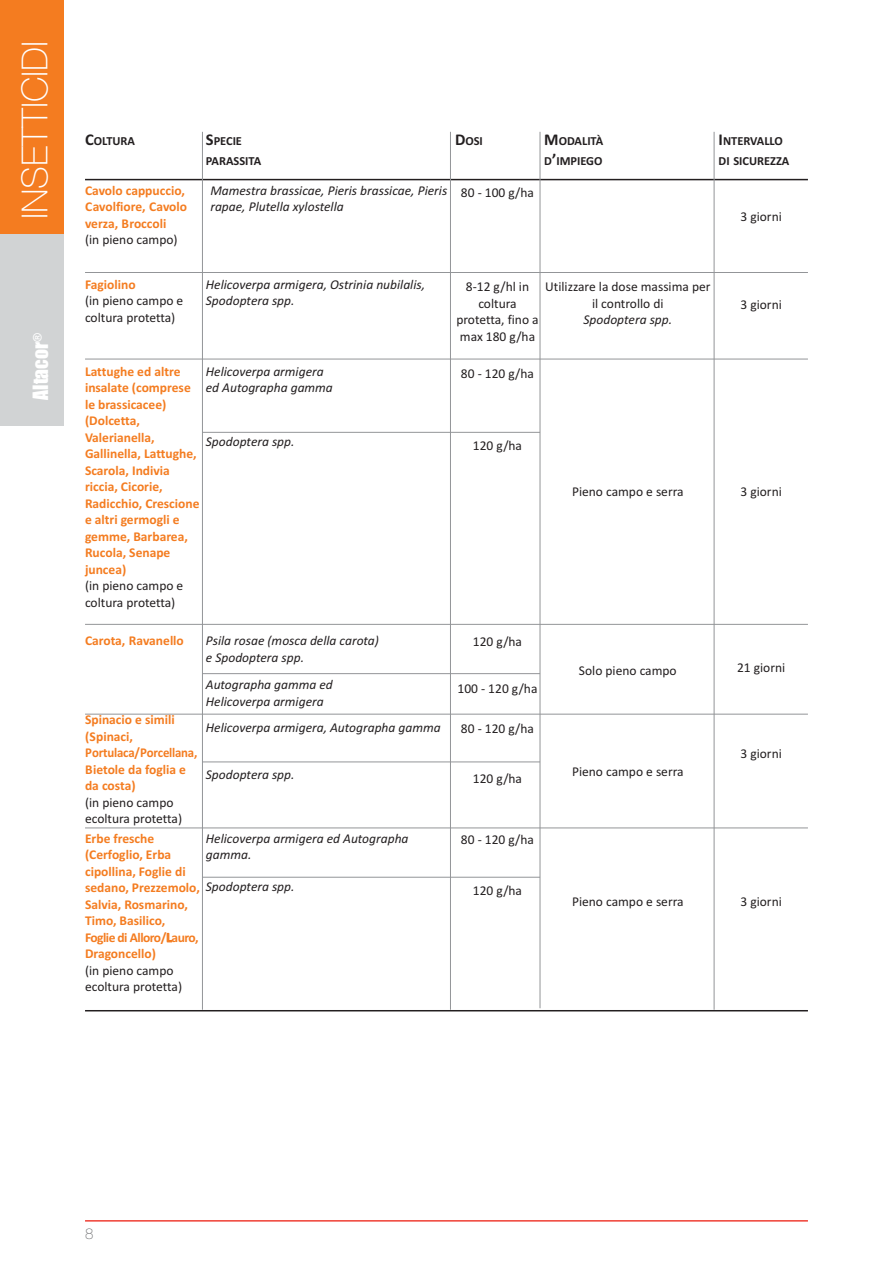
<style>
.page{position:relative;width:893px;height:1263px;background:#fff}
.page>*{position:absolute;margin:0;border:0;box-sizing:border-box;transform-origin:0 0}
.t1{font:100 36px "Helvetica Neue";color:#fff}
.t2{font:19.5px "Impact";color:#fff}
.t3{font:100 15px "Helvetica Neue";color:#6d6e70}
.t4{font:700 13.5px/16.5px "Calibri";color:#f47c20}
.t5{font:13.5px/16.5px "Calibri";color:#231f20}
.t6{font:italic 13.5px/16.5px "Calibri";color:#231f20}
.t7{font:700 12.3px/19.5px "Calibri";color:#231f20}
.s1{font-size:16.5px}
.s2{font-weight:400;font-style:italic;color:#231f20}
</style>
<div class="page">
<div style="left:0;top:216px;width:64px;height:209px;background:#d1d3d4"></div>
<div style="left:0;top:0;width:64px;height:234px;background:#f47c20"></div>
<hr style="left:85px;top:1220px;width:723px;height:1px;background:#ef3e33">
<hr style="left:85px;top:179px;width:723px;height:1px;background:#231f20">
<hr style="left:202px;top:132px;width:1px;height:878px;background:#939598">
<hr style="left:450px;top:132px;width:1px;height:878px;background:#939598">
<hr style="left:540px;top:132px;width:1px;height:876px;background:#939598">
<hr style="left:714px;top:132px;width:1px;height:878px;background:#939598">
<hr style="left:85px;top:359px;width:723px;height:1px;background:#939598">
<hr style="left:85px;top:272px;width:723px;height:1px;background:#939598">
<hr style="left:202px;top:432px;width:338px;height:1px;background:#939598">
<hr style="left:85px;top:624px;width:723px;height:1px;background:#939598">
<hr style="left:202px;top:673px;width:338px;height:1px;background:#939598">
<hr style="left:85px;top:714px;width:723px;height:1px;background:#939598">
<hr style="left:202px;top:762px;width:338px;height:1px;background:#939598">
<hr style="left:85px;top:828px;width:723px;height:1px;background:#939598">
<hr style="left:202px;top:877px;width:338px;height:1px;background:#939598">
<hr style="left:85px;top:1010px;width:723px;height:1px;background:#231f20">
<h1 class="t1" style="left:14px;top:219px;width:180px;rotate:-90deg">INSETTICIDI</h1>
<h2 class="t2" style="left:25px;top:400px;width:68px;rotate:-90deg">Altacor<sup>®</sup></h2>
<p class="t7" style="left:85px;top:131px;width:51px"><span class="s1">C</span>OLTURA</p>
<p class="t7" style="left:206px;top:131px;width:57px"><span class="s1">S</span>PECIE<br>PARASSITA</p>
<p class="t7" style="left:455px;top:131px;width:29px"><span class="s1">D</span>OSI</p>
<p class="t7" style="left:544px;top:131px;width:60px"><span class="s1">M</span>ODALITÀ<br>D<span class="s1">’</span>IMPIEGO</p>
<p class="t7" style="left:719px;top:131px;width:72px"><span class="s1">I</span>NTERVALLO<br>DI SICUREZZA</p>
<p class="t4" style="left:85px;top:182px;width:104px">Cavolo cappuccio,<br>Cavolfiore, Cavolo verza, Broccoli</p>
<p class="t5" style="left:85px;top:231px;width:94px">(in pieno campo)</p>
<p class="t4" style="left:85px;top:276px;width:52px">Fagiolino</p>
<p class="t5" style="left:85px;top:293px;width:100px">(in pieno campo e coltura protetta)</p>
<p class="t6" style="left:210px;top:181px;width:238px">Mamestra brassicae, Pieris brassicae, Pieris rapae, Plutella xylostella</p>
<p class="t5" style="left:461px;top:184px;width:75px">80 - 100 g/ha</p>
<p class="t6" style="left:206px;top:275px;width:221px">Helicoverpa armigera, Ostrinia nubilalis,<br>Spodoptera spp.</p>
<p class="t5" style="left:456px;top:278px;width:84px;text-align:center">8-12 g/hl in coltura protetta, fino a max 180 g/ha</p>
<p class="t5" style="left:545px;top:278px;width:167px;text-align:center">Utilizzare la dose massima per il controllo di</p>
<p class="t6" style="left:583px;top:311px;width:90px">Spodoptera spp.</p>
<p class="t5" style="left:740px;top:208px;width:43px">3 giorni</p>
<p class="t5" style="left:740px;top:297px;width:43px">3 giorni</p>
<p class="t6" style="left:206px;top:362px;width:129px">Helicoverpa armigera ed Autographa gamma</p>
<p class="t4" style="left:85px;top:363px;width:116px">Lattughe ed altre insalate (comprese le brassicacee) (Dolcetta,<br>Valerianella,<br>Gallinella, Lattughe,<br>Scarola, Indivia riccia, Cicorie,<br>Radicchio, Crescione e altri germogli e gemme, Barbarea,<br>Rucola, Senape juncea)</p>
<p class="t5" style="left:85px;top:577px;width:100px">(in pieno campo e coltura protetta)</p>
<p class="t5" style="left:461px;top:365px;width:75px">80 - 120 g/ha</p>
<p class="t6" style="left:206px;top:433px;width:90px">Spodoptera spp.</p>
<p class="t5" style="left:473px;top:437px;width:51px">120 g/ha</p>
<p class="t4" style="left:85px;top:633px;width:100px">Carota, Ravanello</p>
<p class="t4" style="left:85px;top:711px;width:114px">Spinacio e simili (Spinaci,<br>Portulaca/Porcellana,<br>Bietole da foglia e da costa)</p>
<p class="t5" style="left:85px;top:794px;width:99px">(in pieno campo ecoltura protetta)</p>
<p class="t6" style="left:206px;top:632px;width:175px">Psila rosae (mosca della carota) e Spodoptera spp.</p>
<p class="t5" style="left:473px;top:634px;width:51px">120 g/ha</p>
<p class="t6" style="left:206px;top:676px;width:129px">Autographa gamma ed<br>Helicoverpa armigera</p>
<p class="t5" style="left:458px;top:680px;width:81px">100 - 120 g/ha</p>
<p class="t6" style="left:206px;top:719px;width:236px">Helicoverpa armigera, Autographa gamma</p>
<p class="t5" style="left:461px;top:720px;width:75px">80 - 120 g/ha</p>
<p class="t6" style="left:206px;top:766px;width:90px">Spodoptera spp.</p>
<p class="t5" style="left:473px;top:770px;width:51px">120 g/ha</p>
<p class="t4" style="left:85px;top:830px;width:71px">Erbe fresche</p>
<p class="t5" style="left:461px;top:831px;width:75px">80 - 120 g/ha</p>
<p class="t4" style="left:85px;top:847px;width:211px">(Cerfoglio, Erba<br>cipollina, Foglie di<br>sedano, Prezzemolo, <span class="s2">Spodoptera spp.<br></span>Salvia, Rosmarino,<br>Timo, Basilico,<br>Foglie di Alloro/Lauro,<br>Dragoncello)</p>
<p class="t5" style="left:85px;top:962px;width:99px">(in pieno campo ecoltura protetta)</p>
<p class="t6" style="left:206px;top:830px;width:204px">Helicoverpa armigera ed Autographa gamma.</p>
<p class="t5" style="left:473px;top:882px;width:51px">120 g/ha</p>
<p class="t5" style="left:572px;top:483px;width:113px">Pieno campo e serra</p>
<p class="t5" style="left:740px;top:483px;width:43px">3 giorni</p>
<p class="t5" style="left:579px;top:663px;width:99px">Solo pieno campo</p>
<p class="t5" style="left:737px;top:659px;width:50px">21 giorni</p>
<p class="t5" style="left:572px;top:763px;width:113px">Pieno campo e serra</p>
<p class="t5" style="left:740px;top:746px;width:43px">3 giorni</p>
<p class="t5" style="left:572px;top:894px;width:113px">Pieno campo e serra</p>
<p class="t5" style="left:740px;top:893px;width:43px">3 giorni</p>
<p class="t3" style="left:85px;top:1225px;width:10px">8</p>
</div>
